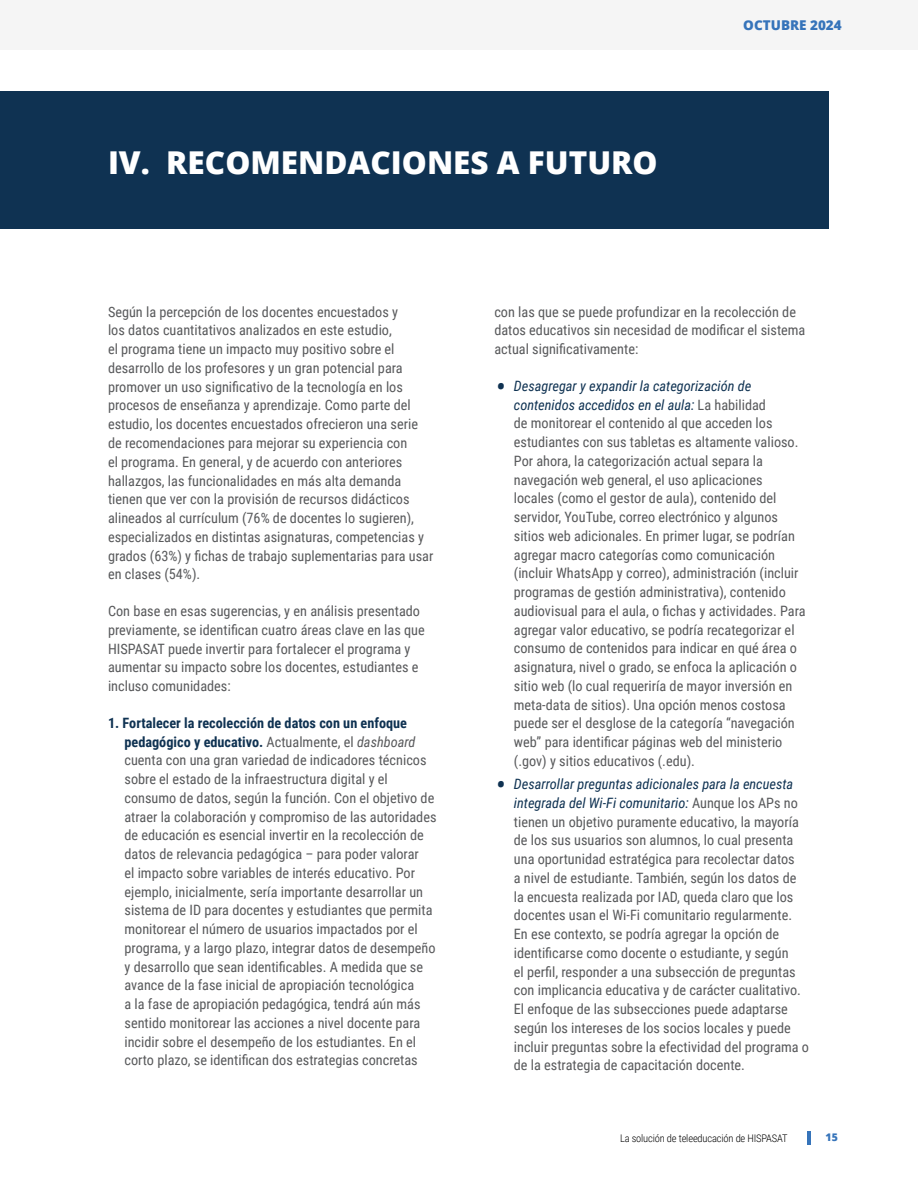
<style>
.page{position:relative;width:918px;height:1188px;background:#fff}
.page>*{position:absolute;margin:0;border:0;box-sizing:border-box;transform-origin:0 0}
.t1{font:800 31.5px "Open Sans";color:#fff}
.t2{font:14.25px/18.8px "Roboto Condensed";color:#58595b}
.t3{font:800 13.5px "Open Sans";color:#3674ba}
.t4{font:300 10.5px "Roboto Condensed";letter-spacing:-.015em;color:#000}
.t5{font:800 10.5px "Open Sans";color:#3674ba}
.s1{font-weight:700;color:#0f3252}
.s2{font-style:italic}
.s3{font-style:italic;font-size:30px;color:#0f3252}
.s4{font-style:italic;color:#0f3252}
</style>
<div class="page">
<div style="left:0;top:0;width:918px;height:50px;background:#f5f5f5"></div>
<hr style="left:808px;top:1131px;width:3px;height:14px;background:#3674ba">
<div style="left:1px;top:91px;width:828px;height:138px;background:#0f3252"></div>
<h1 class="t1" style="left:108px;top:138px;width:551px">IV. RECOMENDACIONES A FUTURO</h1>
<p class="t3" style="left:743px;top:15px;width:100px">OCTUBRE 2024</p>
<p class="t2" style="left:108px;top:302px;width:327px">Según la percepción de los docentes encuestados y<br>los datos cuantitativos analizados en este estudio,<br>el programa tiene un impacto muy positivo sobre el desarrollo de los profesores y un gran potencial para promover un uso significativo de la tecnología en los procesos de enseñanza y aprendizaje. Como parte del estudio, los docentes encuestados ofrecieron una serie de recomendaciones para mejorar su experiencia con<br>el programa. En general, y de acuerdo con anteriores hallazgos, las funcionalidades en más alta demanda tienen que ver con la provisión de recursos didácticos alineados al currículum (76% de docentes lo sugieren), especializados en distintas asignaturas, competencias y grados (63%) y fichas de trabajo suplementarias para usar en clases (54%).</p>
<p class="t2" style="left:108px;top:601px;width:318px">Con base en esas sugerencias, y en análisis presentado previamente, se identifican cuatro áreas clave en las que HISPASAT puede invertir para fortalecer el programa y aumentar su impacto sobre los docentes, estudiantes e incluso comunidades:</p>
<p class="t2" style="left:125px;top:713px;width:314px;text-indent:-17px"><span class="s1">1. Fortalecer la recolección de datos con un enfoque pedagógico y educativo.</span> Actualmente, el <span class="s2">dashboard </span>cuenta con una gran variedad de indicadores técnicos sobre el estado de la infraestructura digital y el consumo de datos, según la función. Con el objetivo de atraer la colaboración y compromiso de las autoridades de educación es esencial invertir en la recolección de datos de relevancia pedagógica – para poder valorar<br>el impacto sobre variables de interés educativo. Por ejemplo, inicialmente, sería importante desarrollar un sistema de ID para docentes y estudiantes que permita monitorear el número de usuarios impactados por el programa, y a largo plazo, integrar datos de desempeño y desarrollo que sean identificables. A medida que se avance de la fase inicial de apropiación tecnológica<br>a la fase de apropiación pedagógica, tendrá aún más sentido monitorear las acciones a nivel docente para incidir sobre el desempeño de los estudiantes. En el corto plazo, se identifican dos estrategias concretas</p>
<p class="t2" style="left:494px;top:302px;width:313px">con las que se puede profundizar en la recolección de datos educativos sin necesidad de modificar el sistema actual significativamente:</p>
<p class="t2" style="left:514px;top:376px;width:293px;text-indent:-18px"><span class="s3">•</span> <span class="s4">Desagregar y expandir la categorización de contenidos accedidos en el aula:</span> La habilidad<br>de monitorear el contenido al que acceden los estudiantes con sus tabletas es altamente valioso.<br>Por ahora, la categorización actual separa la navegación web general, el uso aplicaciones locales (como el gestor de aula), contenido del servidor, YouTube, correo electrónico y algunos sitios web adicionales. En primer lugar, se podrían agregar macro categorías como comunicación (incluir WhatsApp y correo), administración (incluir programas de gestión administrativa), contenido audiovisual para el aula, o fichas y actividades. Para agregar valor educativo, se podría recategorizar el consumo de contenidos para indicar en qué área o asignatura, nivel o grado, se enfoca la aplicación o sitio web (lo cual requeriría de mayor inversión en meta-data de sitios). Una opción menos costosa puede ser el desglose de la categoría “navegación web” para identificar páginas web del ministerio (.gov) y sitios educativos (.edu).</p>
<p class="t2" style="left:514px;top:774px;width:297px;text-indent:-18px"><span class="s3">•</span> <span class="s4">Desarrollar preguntas adicionales para la encuesta integrada del Wi-Fi comunitario:</span> Aunque los APs no tienen un objetivo puramente educativo, la mayoría de los sus usuarios son alumnos, lo cual presenta una oportunidad estratégica para recolectar datos<br>a nivel de estudiante. También, según los datos de la encuesta realizada por IAD, queda claro que los docentes usan el Wi-Fi comunitario regularmente.<br>En ese contexto, se podría agregar la opción de identificarse como docente o estudiante, y según<br>el perfil, responder a una subsección de preguntas con implicancia educativa y de carácter cualitativo.<br>El enfoque de las subsecciones puede adaptarse según los intereses de los socios locales y puede incluir preguntas sobre la efectividad del programa o de la estrategia de capacitación docente.</p>
<p class="t4" style="left:620px;top:1130px;width:169px">La solución de teleeducación de HISPASAT</p>
<p class="t5" style="left:826px;top:1129px;width:14px">15</p>
</div>
